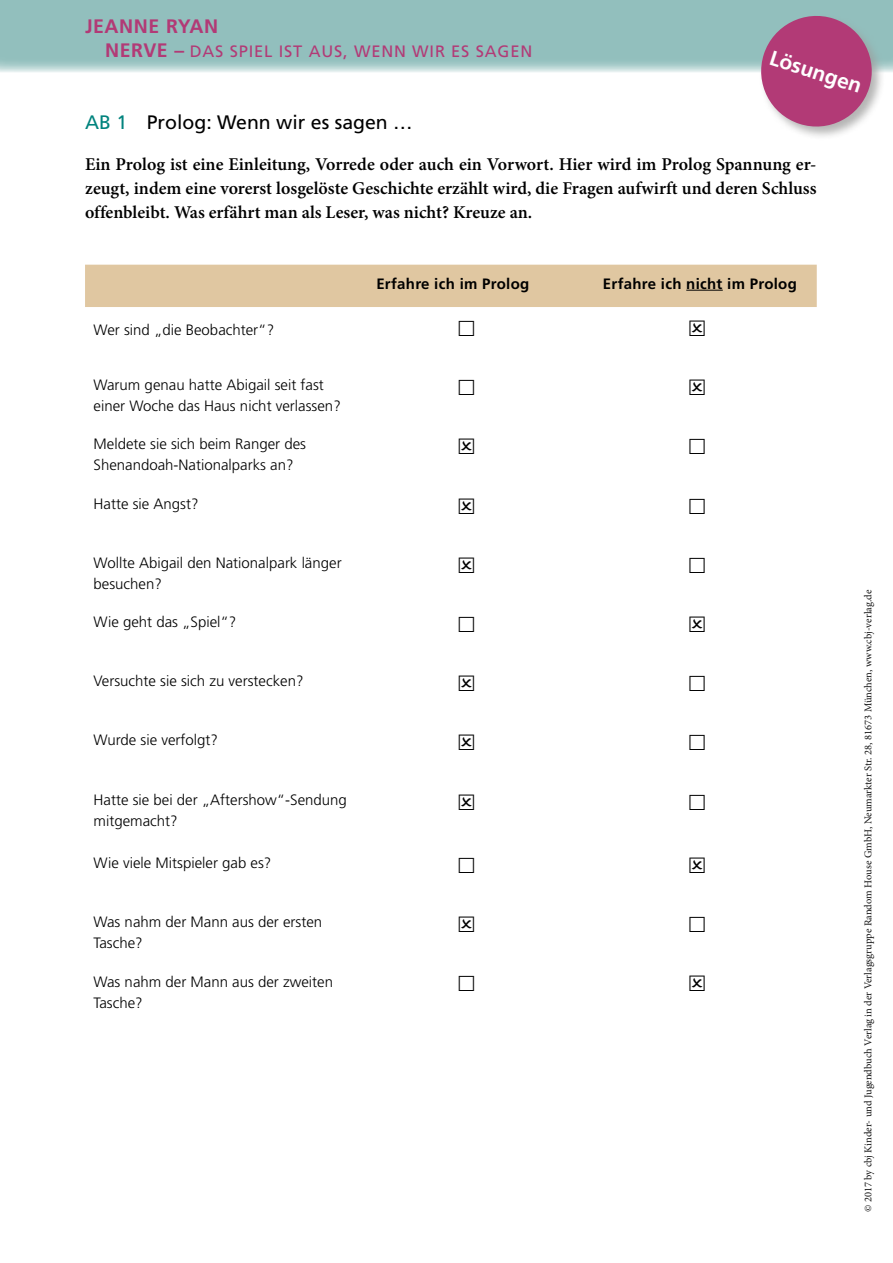
<style>
.page{position:relative;width:893px;height:1263px;background:#fff}
.page>*{position:absolute;margin:0;border:0;box-sizing:border-box;transform-origin:0 0}
.t1{font:700 21px "Frutiger LT Pro";color:#fff}
.AB_Loesungen{font:19.5px "Frutiger LT Pro";color:#000}
.t2{font:700 19.5px "Frutiger LT Pro";letter-spacing:.03em;color:#b23a76}
.Aufgabe_1_Av__Lösung{font:600 18px/24px "Minion Pro";color:#000;text-align:justify}
.t3{font:16.5px "Frutiger LT Pro";letter-spacing:.05em;color:#b23a76}
.Tabellenkoerper{font:300 15px/21px "Frutiger LT Pro";color:#000}
.Tabellenkopf{font:700 15px "Frutiger LT Pro";letter-spacing:.02em;color:#000}
.t4{font:10.5px "Minion Pro";color:#131313}
.s1{font-weight:700;font-size:19.5px}
.s2{color:#00837d}
</style>
<div class="page">
<div style="left:0;top:0;width:893px;height:72px;background:#92bfbd"></div>
<div style="left:759px;top:14px;width:127px;height:127px;background:#9d9d9c;opacity:.75"></div>
<svg style="left:754px;top:14px;width:124px;height:119px"></svg>
<div style="left:85px;top:265px;width:732px;height:42px;background:#e0c7a1"></div>
<hr style="left:686px;top:290px;width:37px;height:1px;background:#000">
<h2 class="t2" style="left:85px;top:14px;width:135px">JEANNE RYAN</h2>
<p class="t3" style="left:105px;top:41px;width:429px"><span class="s1">NERVE –</span> DAS SPIEL IST AUS, WENN WIR ES SAGEN</p>
<h1 class="t1" style="left:774px;top:45px;width:97px;rotate:18deg">Lösungen</h1>
<p class="AB_Loesungen" style="left:85px;top:111px;width:329px"><span class="s2">AB 1</span> Prolog: Wenn wir es sagen …</p>
<p class="Aufgabe_1_Av__Lösung" style="left:85px;top:153px;width:733px">Ein Prolog ist eine Einleitung, Vorrede oder auch ein Vorwort. Hier wird im Prolog Spannung er&shy;zeugt, indem eine vorerst losgelöste Geschichte erzählt wird, die Fragen aufwirft und deren Schluss offenbleibt. Was erfährt man als Leser, was nicht? Kreuze an.</p>
<p class="Tabellenkoerper" style="left:94px;top:320px;width:182px">Wer sind „die Beobachter“?</p>
<p class="Tabellenkoerper" style="left:94px;top:375px;width:249px">Warum genau hatte Abigail seit fast einer Woche das Haus nicht verlassen?</p>
<p class="Tabellenkoerper" style="left:94px;top:434px;width:214px">Meldete sie sich beim Ranger des<br>Shenandoah-Nationalparks an?</p>
<p class="Tabellenkoerper" style="left:94px;top:493px;width:107px">Hatte sie Angst?</p>
<p class="Tabellenkoerper" style="left:94px;top:552px;width:250px">Wollte Abigail den Nationalpark länger besuchen?</p>
<p class="Tabellenkoerper" style="left:94px;top:611px;width:144px">Wie geht das „Spiel“?</p>
<p class="Tabellenkoerper" style="left:94px;top:671px;width:211px">Versuchte sie sich zu verstecken?</p>
<p class="Tabellenkoerper" style="left:94px;top:730px;width:126px">Wurde sie verfolgt?</p>
<p class="Tabellenkoerper" style="left:94px;top:789px;width:255px">Hatte sie bei der „Aftershow“-Sendung mitgemacht?</p>
<p class="Tabellenkoerper" style="left:94px;top:852px;width:179px">Wie viele Mitspieler gab es?</p>
<p class="Tabellenkoerper" style="left:94px;top:912px;width:230px">Was nahm der Mann aus der ersten<br>Tasche?</p>
<p class="Tabellenkoerper" style="left:94px;top:971px;width:241px">Was nahm der Mann aus der zweiten<br>Tasche?</p>
<p class="Tabellenkopf" style="left:376px;top:275px;width:154px">Erfahre ich im Prolog</p>
<p class="Tabellenkopf" style="left:603px;top:275px;width:195px">Erfahre ich nicht im Prolog</p>
<p class="t4" style="left:861px;top:1212px;width:624px;rotate:-90deg">© 2017 by cbj Kinder- und Jugendbuch Verlag in der Verlagsgruppe Random House GmbH, Neumarkter Str. 28, 81673 München, www.cbj-verlag.de</p>
</div>
